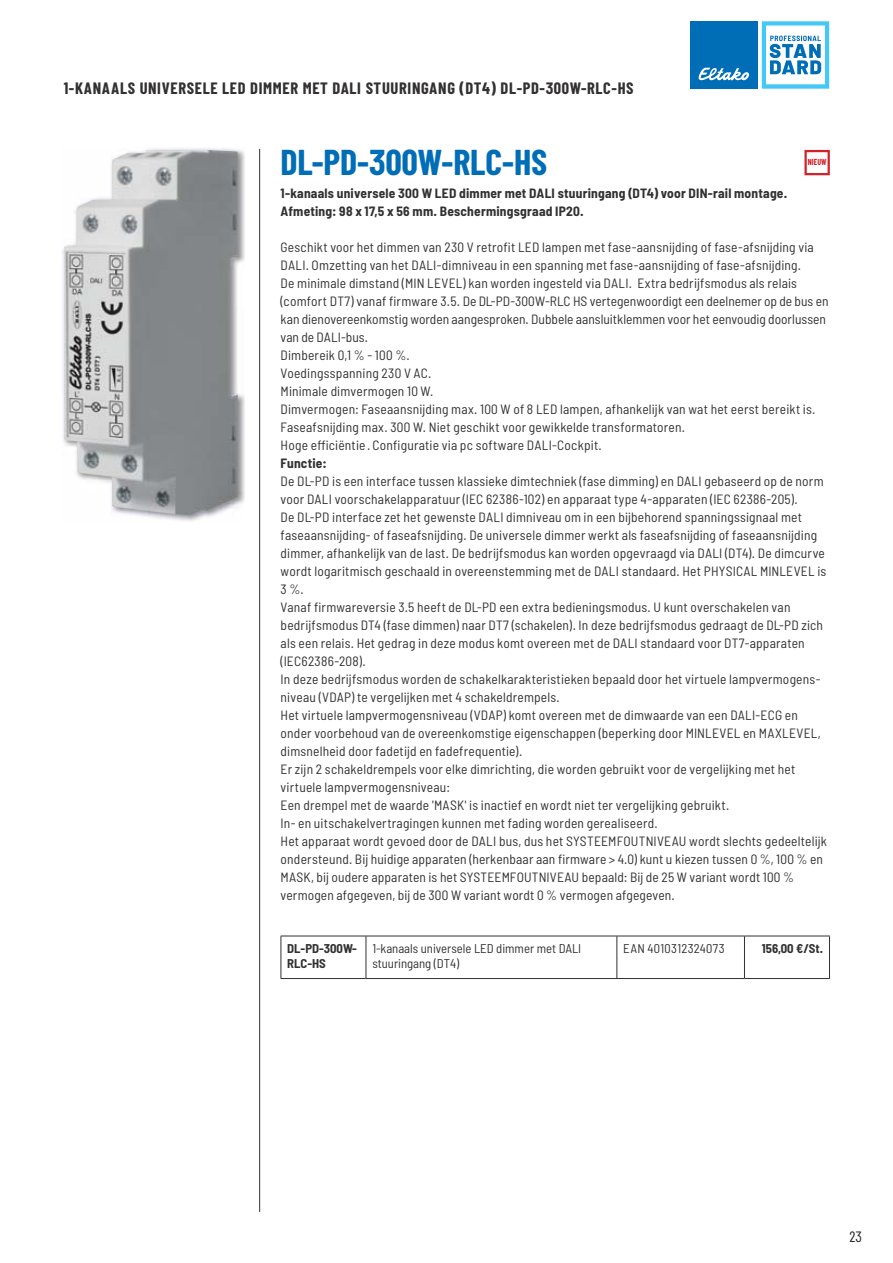
<style>
.page{position:relative;width:893px;height:1263px;background:#fff}
.page>*{position:absolute;margin:0;border:0;box-sizing:border-box;transform-origin:0 0}
.t1{font:700 36px "Barlow Condensed";letter-spacing:-.005em;color:#006db7}
.t2{font:700 16.5px "Barlow Condensed";letter-spacing:.04em;color:#323031}
.t3{font:15px "Barlow Condensed";color:#231f20}
.t4{font:semi-condensed 13.5px/18px "Barlow";letter-spacing:.015em;color:#323031}
.t5{font:700 semi-condensed 13.5px/18px "Barlow";letter-spacing:.015em;color:#323031}
.t6{font:semi-condensed 12.75px/15px "Barlow";color:#323031}
.t7{font:700 semi-condensed 12.75px/15px "Barlow";color:#323031}
.t8{font:semi-condensed 12.75px "Barlow";letter-spacing:.03em;color:#323031}
.t9{font:700 8.7px "Barlow Condensed";letter-spacing:.02em;color:#d2232a;scale:.9 1}
</style>
<div class="page">
<hr style="left:259px;top:149px;width:1px;height:1063px;background:#323031">
<div style="left:690px;top:21px;width:68px;height:68px;background:#006db7"></div>
<svg style="left:698px;top:68px;width:51px;height:13px"></svg>
<svg style="left:762px;top:21px;width:67px;height:68px"></svg>
<hr style="left:281px;top:936px;width:85px;height:1px;background:#323031">
<hr style="left:281px;top:936px;width:1px;height:42px;background:#323031">
<hr style="left:281px;top:978px;width:85px;height:1px;background:#323031">
<hr style="left:616px;top:936px;width:1px;height:42px;background:#323031">
<hr style="left:744px;top:936px;width:86px;height:1px;background:#323031">
<hr style="left:829px;top:936px;width:1px;height:42px;background:#323031">
<hr style="left:744px;top:978px;width:86px;height:1px;background:#323031">
<hr style="left:366px;top:936px;width:251px;height:1px;background:#323031">
<hr style="left:366px;top:936px;width:1px;height:42px;background:#323031">
<hr style="left:617px;top:936px;width:127px;height:1px;background:#323031">
<hr style="left:744px;top:936px;width:1px;height:42px;background:#323031">
<hr style="left:366px;top:978px;width:378px;height:1px;background:#323031">
<img style="left:62px;top:148px;width:183px;height:373px">
<img style="left:64px;top:150px;width:174px;height:365px">
<svg style="left:804px;top:150px;width:26px;height:25px"></svg>
<p class="t2" style="left:64px;top:83px;width:571px">1-KANAALS UNIVERSELE LED DIMMER MET DALI STUURINGANG (DT4) DL-PD-300W-RLC-HS</p>
<h1 class="t1" style="left:281px;top:150px;width:268px">DL-PD-300W-RLC-HS</h1>
<p class="t5" style="left:281px;top:186px;width:508px">1-kanaals universele 300 W LED dimmer met DALI stuuringang (DT4) voor DIN-rail montage.<br>Afmeting: 98 x 17,5 x 56 mm. Beschermingsgraad IP20.</p>
<p class="t4" style="left:281px;top:240px;width:549px">Geschikt voor het dimmen van 230 V retrofit LED lampen met fase-aansnijding of fase-afsnijding via DALI. Omzetting van het DALI-dimniveau in een spanning met fase-aansnijding of fase-afsnijding.<br>De minimale dimstand (MIN LEVEL) kan worden ingesteld via DALI. Extra bedrijfsmodus als relais (comfort DT7) vanaf firmware 3.5. De DL-PD-300W-RLC HS vertegenwoordigt een deelnemer op de bus en kan dienovereenkomstig worden aangesproken. Dubbele aansluitklemmen voor het eenvoudig doorlussen van de DALI-bus.<br>Dimbereik 0,1 % - 100 %.<br>Voedingsspanning 230 V AC.<br>Minimale dimvermogen 10 W.<br>Dimvermogen: Faseaansnijding max. 100 W of 8 LED lampen, afhankelijk van wat het eerst bereikt is.<br>Faseafsnijding max. 300 W. Niet geschikt voor gewikkelde transformatoren.<br>Hoge efficiëntie · Configuratie via pc software DALI-Cockpit.</p>
<p class="t5" style="left:281px;top:456px;width:48px">Functie:</p>
<p class="t4" style="left:281px;top:474px;width:548px">De DL-PD is een interface tussen klassieke dimtechniek (fase dimming) en DALI gebaseerd op de norm voor DALI voorschakelapparatuur (IEC 62386-102) en apparaat type 4-apparaten (IEC 62386-205).<br>De DL-PD interface zet het gewenste DALI dimniveau om in een bijbehorend spanningssignaal met faseaansnijding- of faseafsnijding. De universele dimmer werkt als faseafsnijding of faseaansnijding dimmer, afhankelijk van de last. De bedrijfsmodus kan worden opgevraagd via DALI (DT4). De dimcurve wordt logaritmisch geschaald in overeenstemming met de DALI standaard. Het PHYSICAL MINLEVEL is 3 %.<br>Vanaf firmwareversie 3.5 heeft de DL-PD een extra bedieningsmodus. U kunt overschakelen van bedrijfsmodus DT4 (fase dimmen) naar DT7 (schakelen). In deze bedrijfsmodus gedraagt de DL-PD zich als een relais. Het gedrag in deze modus komt overeen met de DALI standaard voor DT7-apparaten (IEC62386-208).<br>In deze bedrijfsmodus worden de schakelkarakteristieken bepaald door het virtuele lampvermogens&shy;niveau (VDAP) te vergelijken met 4 schakeldrempels.<br>Het virtuele lampvermogensniveau (VDAP) komt overeen met de dimwaarde van een DALI-ECG en onder voorbehoud van de overeenkomstige eigenschappen (beperking door MINLEVEL en MAXLEVEL, dimsnelheid door fadetijd en fadefrequentie).<br>Er zijn 2 schakeldrempels voor elke dimrichting, die worden gebruikt voor de vergelijking met het virtuele lampvermogensniveau:<br>Een drempel met de waarde 'MASK' is inactief en wordt niet ter vergelijking gebruikt.<br>In- en uitschakelvertragingen kunnen met fading worden gerealiseerd.<br>Het apparaat wordt gevoed door de DALI bus, dus het SYSTEEMFOUTNIVEAU wordt slechts gedeeltelijk ondersteund. Bij huidige apparaten (herkenbaar aan firmware &gt; 4.0) kunt u kiezen tussen 0 %, 100 % en MASK, bij oudere apparaten is het SYSTEEMFOUTNIVEAU bepaald: Bij de 25 W variant wordt 100 % vermogen afgegeven, bij de 300 W variant wordt 0 % vermogen afgegeven.</p>
<p class="t9" style="left:808px;top:159px;width:23px">NIEUW</p>
<p class="t7" style="left:287px;top:942px;width:71px">DL-PD-300W-<br>RLC-HS</p>
<p class="t6" style="left:372px;top:943px;width:210px">1-kanaals universele LED dimmer met DALI stuuringang (DT4)</p>
<p class="t8" style="left:623px;top:944px;width:103px">EAN 4010312324073</p>
<p class="t7" style="left:762px;top:942px;width:63px">156,00 €/St.</p>
<p class="t3" style="left:849px;top:1231px;width:14px">23</p>
</div>
